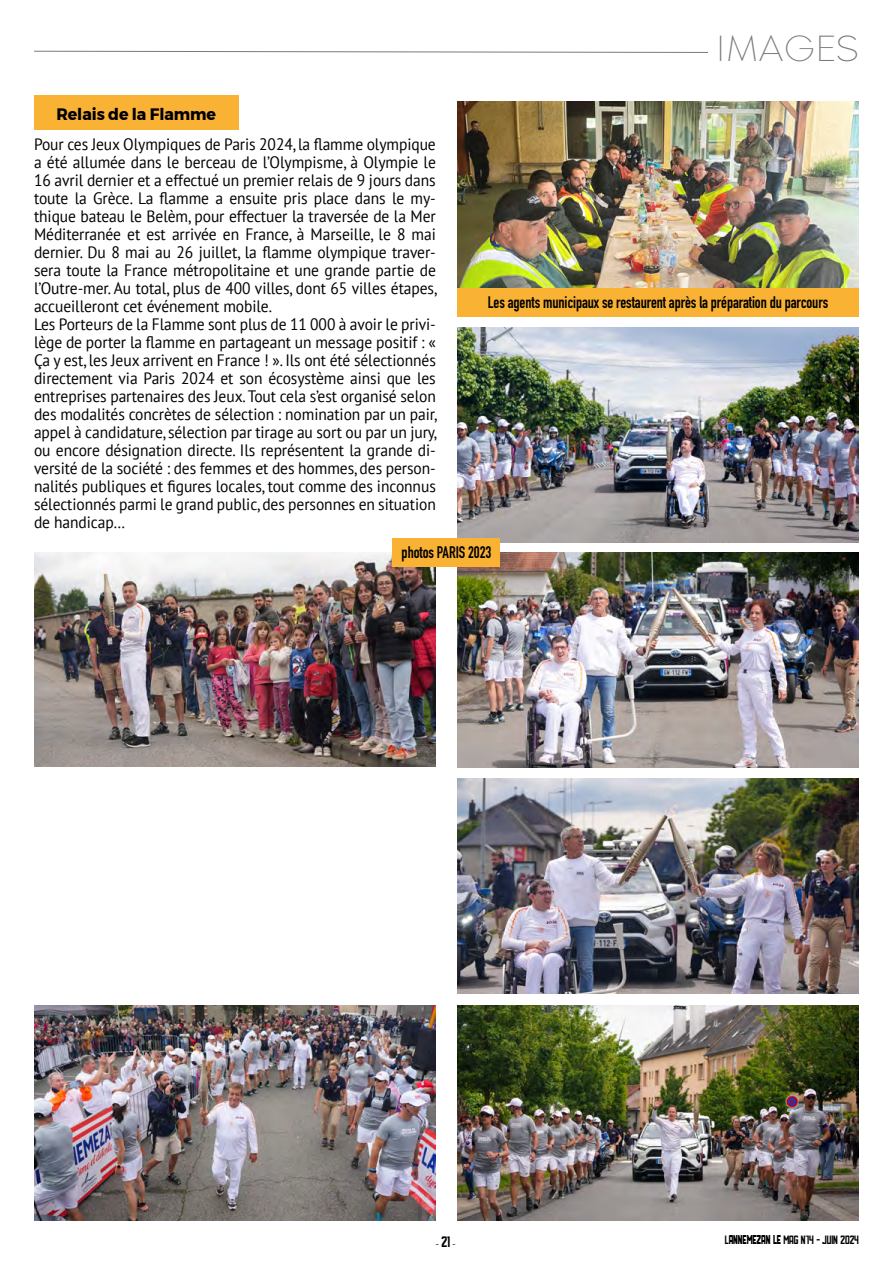
<style>
.page{position:relative;width:893px;height:1263px;background:#fff}
.page>*{position:absolute;margin:0;border:0;box-sizing:border-box;transform-origin:0 0}
.t1{font:100 36px "Morn";letter-spacing:.025em;color:#797979;scale:1.04 1}
.t2{font:16.5px/18px "PT Sans";letter-spacing:-.005em;color:#000;scale:.94 1}
.t3{font:700 16.5px "DIN Condensed";letter-spacing:-.005em;color:#000;scale:.96 1}
.t4{font:700 16.5px "Gontserrat";letter-spacing:-.005em;color:#000;scale:.96 1}
.t5{font:12px "Hal Hal";letter-spacing:-.01em;color:#000;scale:.96 1}
.t6{font:9.75px "Avenir";color:#000;scale:.96 1}
.s1{font-family:"Hal Hal";font-size:15px}
</style>
<div class="page">
<svg style="left:34px;top:51px;width:674px;height:2px"></svg>
<img style="left:457px;top:102px;width:402px;height:186px">
<img style="left:34px;top:552px;width:402px;height:214px">
<img style="left:34px;top:1005px;width:402px;height:215px">
<img style="left:457px;top:552px;width:402px;height:215px">
<img style="left:457px;top:327px;width:402px;height:215px">
<img style="left:457px;top:778px;width:402px;height:215px">
<img style="left:457px;top:1005px;width:402px;height:215px">
<div style="left:34px;top:95px;width:204px;height:34px;background:#f9b234"></div>
<div style="left:393px;top:538px;width:107px;height:28px;background:#f9b234"></div>
<div style="left:457px;top:288px;width:402px;height:28px;background:#f9b234"></div>
<p class="t4" style="left:56px;top:101px;width:168px">Relais de la Flamme</p>
<p class="t2" style="left:34px;top:135px;width:430px">Pour ces Jeux Olympiques de Paris 2024, la flamme olympique a été allumée dans le berceau de l’Olympisme, à Olympie le 16 avril dernier et a effectué un premier relais de 9 jours dans toute la Grèce. La flamme a ensuite pris place dans le my&shy;thique bateau le Belèm, pour effectuer la traversée de la Mer Méditerranée et est arrivée en France, à Marseille, le 8 mai dernier. Du 8 mai au 26 juillet, la flamme olympique traver&shy;sera toute la France métropolitaine et une grande partie de l’Outre-mer. Au total, plus de 400 villes, dont 65 villes étapes, accueilleront cet événement mobile.<br>Les Porteurs de la Flamme sont plus de 11 000 à avoir le privi&shy;lège de porter la flamme en partageant un message positif : « Ça y est, les Jeux arrivent en France ! ». Ils ont été sélectionnés directement via Paris 2024 et son écosystème ainsi que les entreprises partenaires des Jeux. Tout cela s’est organisé selon des modalités concrètes de sélection : nomination par un pair, appel à candidature, sélection par tirage au sort ou par un jury, ou encore désignation directe. Ils représentent la grande di&shy;versité de la société : des femmes et des hommes, des person&shy;nalités publiques et figures locales, tout comme des inconnus sélectionnés parmi le grand public, des personnes en situation de handicap…</p>
<h1 class="t1" style="left:717px;top:27px;width:138px">IMAGES</h1>
<p class="t3" style="left:488px;top:291px;width:356px">Les agents municipaux se restaurent après la préparation du parcours</p>
<p class="t3" style="left:402px;top:541px;width:95px">photos PARIS 2023</p>
<p class="t6" style="left:436px;top:1237px;width:22px">- <span class="s1">21</span> -</p>
<p class="t5" style="left:725px;top:1234px;width:141px">LANNEMEZAN LE MAG N°14 - JUIN 2024</p>
</div>
